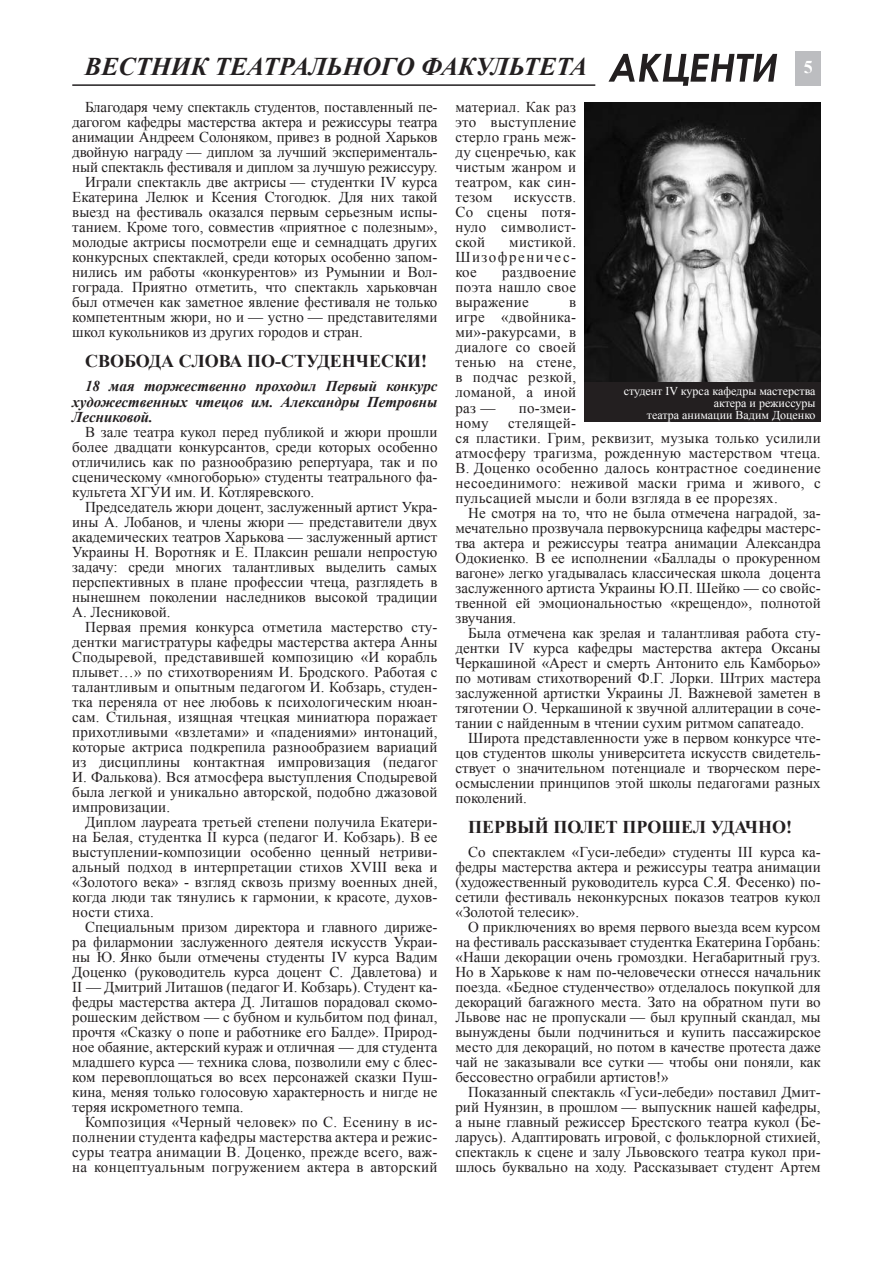
<style>
.page{position:relative;width:893px;height:1263px;background:#fff}
.page>*{position:absolute;margin:0;border:0;box-sizing:border-box;transform-origin:0 0}
.t1{font:italic 700 25.5px "Times New Roman";color:#231f20}
.t2{font:700 18px "Times New Roman";color:#231f20}
.t3{font:15px/15px "Times New Roman";color:#231f20;text-align:justify}
.t4{font:15px/15px "Times New Roman";letter-spacing:.02em;color:#231f20}
.t5{font:italic 700 15px/15px "Times New Roman";letter-spacing:-.015em;color:#231f20;text-align:justify}
.t6{font:12px/12px "Times New Roman";color:#fff;text-align:right}
</style>
<div class="page">
<hr style="left:72px;top:84px;width:523px;height:2px;background:#231f20">
<svg style="left:608px;top:54px;width:169px;height:32px"></svg>
<div style="left:795px;top:52px;width:26px;height:34px;background:#bcbdc0"></div>
<img style="left:585px;top:102px;width:236px;height:280px">
<div style="left:585px;top:382px;width:236px;height:40px;background:#231f20"></div>
<h1 class="t1" style="left:85px;top:49px;width:504px">вестник театрального факультета</h1>
<p class="t3" style="left:85px;top:100px;width:354px">Благодаря чему спектакль студентов, поставленный пе-</p>
<p class="t3" style="left:72px;top:115px;width:367px">дагогом кафедры мастерства актера и режиссуры театра</p>
<p class="t3" style="left:72px;top:130px;width:367px">анимации Андреем Солоняком, привез в родной Харьков</p>
<p class="t3" style="left:72px;top:145px;width:367px">двойную награду — диплом за лучший эксперименталь-</p>
<p class="t3" style="left:72px;top:160px;width:367px">ный спектакль фестиваля и диплом за лучшую режиссуру.</p>
<p class="t3" style="left:85px;top:175px;width:354px">Играли спектакль две актрисы — студентки IV курса</p>
<p class="t3" style="left:72px;top:190px;width:367px">Екатерина Лелюк и Ксения Стогодюк. Для них такой</p>
<p class="t3" style="left:72px;top:205px;width:367px">выезд на фестиваль оказался первым серьезным испы-</p>
<p class="t3" style="left:72px;top:220px;width:367px">танием. Кроме того, совместив «приятное с полезным»,</p>
<p class="t3" style="left:72px;top:235px;width:367px">молодые актрисы посмотрели еще и семнадцать других</p>
<p class="t3" style="left:72px;top:250px;width:367px">конкурсных спектаклей, среди которых особенно запом-</p>
<p class="t3" style="left:72px;top:265px;width:367px">нились им работы «конкурентов» из Румынии и Вол-</p>
<p class="t3" style="left:72px;top:280px;width:367px">гограда. Приятно отметить, что спектакль харьковчан</p>
<p class="t3" style="left:72px;top:295px;width:367px">был отмечен как заметное явление фестиваля не только</p>
<p class="t3" style="left:72px;top:310px;width:367px">компетентным жюри, но и — устно — представителями</p>
<p class="t3" style="left:72px;top:325px;width:292px">школ кукольников из других городов и стран.</p>
<p class="t2" style="left:85px;top:349px;width:14px">сво</p>
<p class="t2" style="left:124px;top:349px;width:69px">бода слова</p>
<p class="t2" style="left:247px;top:349px;width:136px">по-студенчески</p>
<p class="t2" style="left:421px;top:349px;width:7px">!</p>
<p class="t5" style="left:72px;top:379px;width:367px;text-indent:13px">18 мая торжественно проходил Первый конкурс художест венных чтецов им. Александры Петровны Лесниковой.</p>
<p class="t3" style="left:72px;top:424px;width:367px;text-indent:13px">В зале театра кукол перед публикой и жюри прошли более двадцати конкурсантов, среди которых особенно отличились как по разнообразию репертуара, так и по сценическому «многоборью» студенты театрального фа&shy;культета ХГУИ им. И. Котляревского.</p>
<p class="t3" style="left:72px;top:499px;width:367px;text-indent:13px">Председатель жюри доцент, заслуженный артист Укра&shy;ины А. Лобанов, и члены жюри — представители двух академических театров Харькова — заслуженный артист Украины Н. Воротняк и Е. Плаксин решали непростую задачу: среди многих талантливых выделить самых перспективных в плане профессии чтеца, разглядеть в нынешнем поколении наследников высокой традиции А. Лесниковой.</p>
<p class="t3" style="left:72px;top:619px;width:367px;text-indent:13px">Первая премия конкурса отметила мастерство сту&shy;дентки магистратуры кафедры мастерства актера Анны Сподыревой, представившей композицию «И корабль плывет…» по стихотворениям И. Бродского. Работая с талантливым и опытным педагогом И. Кобзарь, студен&shy;тка переняла от нее любовь к психологическим нюан&shy;сам. Стильная, изящная чтецкая миниатюра поражает прихотливыми «взлетами» и «падениями» интонаций, которые актриса подкрепила разнообразием вариаций из дисциплины контактная импровизация (педагог И. Фалькова). Вся атмосфера выступления Сподыревой была легкой и уникально авторской, подобно джазовой импровизации.</p>
<p class="t3" style="left:72px;top:814px;width:367px;text-indent:13px">Диплом лауреата третьей степени получила Екатери&shy;на Белая, студентка II курса (педагог И. Кобзарь). В ее выступлении-композиции особенно ценный нетриви&shy;альный подход в интерпретации стихов XVIII века и «Золотого века» - взгляд сквозь призму военных дней, когда люди так тянулись к гармонии, к красоте, духов&shy;ности стиха.</p>
<p class="t3" style="left:72px;top:919px;width:367px;text-indent:13px">Специальным призом директора и главного дириже&shy;ра филармонии заслуженного деятеля искусств Украи&shy;ны Ю. Янко были отмечены студенты IV курса Вадим Доценко (руководитель курса доцент С. Давлетова) и II — Дмитрий Литашов (педагог И. Кобзарь). Студент ка&shy;федры мастерства актера Д. Литашов порадовал скомо&shy;рошеским действом — с бубном и кульбитом под финал, прочтя «Сказку о попе и работнике его Балде». Природ&shy;ное обаяние, актерский кураж и отличная — для студента младшего курса — техника слова, позволили ему с блес&shy;ком перевоплощаться во всех персонажей сказки Пуш&shy;кина, меняя только голосовую характерность и нигде не теряя искрометного темпа.</p>
<p class="t3" style="left:72px;top:1114px;width:367px;text-indent:13px">Композиция «Черный человек» по С. Есенину в ис&shy;полнении студента кафедры мастерства актера и режис&shy;суры театра анимации В. Доценко, прежде всего, важ&shy;на концептуальным погружением актера в авторский</p>
<p class="t3" style="left:455px;top:100px;width:122px">материал. Как раз это выступление стерло грань меж&shy;ду сценречью, как чистым жанром и театром, как син&shy;тезом</p>
<p class="t3" style="left:455px;top:190px;width:122px;text-indent:58px">искусств.<br>Со сцены потя&shy;нуло символист&shy;ской</p>
<p class="t3" style="left:455px;top:235px;width:122px;text-indent:54px">мистикой.<br>Шизофреничес&shy;кое</p>
<p class="t3" style="left:455px;top:265px;width:122px;text-indent:46px">раздвоение поэта нашло свое выражение</p>
<p class="t3" style="left:455px;top:295px;width:122px;text-indent:114px">в игре «двойника&shy;ми»-ракурсами, в диалоге со своей тенью на стене, в подчас резкой, ломаной, а иной раз —</p>
<p class="t6" style="left:624px;top:384px;width:193px">студент IV курса кафедры мастерства актера и режиссуры<br>театра анимации Вадим Доценко</p>
<p class="t3" style="left:519px;top:400px;width:59px">по-змеи-</p>
<p class="t4" style="left:455px;top:415px;width:367px;text-indent:53px">стелящей-<br>ся пластики. Грим, реквизит, музыка только усилили атмосферу трагизма, рожденную мастерством чтеца.<br>В. Доценко особенно далось контрастное соединение несоединимого: неживой маски грима и живого, с пульсацией мысли и боли взгляда в ее прорезях.</p>
<p class="t3" style="left:455px;top:505px;width:367px;text-indent:13px">Не смотря на то, что не была отмечена наградой, за&shy;мечательно прозвучала первокурсница кафедры мастерс&shy;тва актера и режиссуры театра анимации Александра Одокиенко. В ее исполнении «Баллады о прокуренном вагоне» легко угадывалась классическая школа доцента заслуженного артиста Украины Ю.П. Шейко — со свойс&shy;твенной ей эмоциональностью «крещендо», полнотой звучания.</p>
<p class="t3" style="left:455px;top:625px;width:367px;text-indent:13px">Была отмечена как зрелая и талантливая работа сту&shy;дентки IV курса кафедры мастерства актера Оксаны Черкашиной «Арест и смерть Антонито ель Камборьо» по мотивам стихотворений Ф.Г. Лорки. Штрих мастера заслуженной артистки Украины Л. Важневой заметен в тяготении О. Черкашиной к звучной аллитерации в соче&shy;тании с найденным в чтении сухим ритмом сапатеадо.</p>
<p class="t3" style="left:455px;top:730px;width:367px;text-indent:13px">Широта представленности уже в первом конкурсе чте&shy;цов студентов школы университета искусств свидетель&shy;ствует о значительном потенциале и творческом пере&shy;осмыслении принципов этой школы педагогами разных поколений.</p>
<p class="t2" style="left:468px;top:814px;width:14px">перв</p>
<p class="t2" style="left:517px;top:814px;width:50px">ый полет</p>
<p class="t2" style="left:622px;top:814px;width:14px">про</p>
<p class="t2" style="left:661px;top:814px;width:132px">шел удачно !</p>
<p class="t3" style="left:455px;top:844px;width:367px;text-indent:13px">Со спектаклем «Гуси-лебеди» студенты III курса ка&shy;федры мастерства актера и режиссуры театра анимации (художественный руководитель курса С.Я. Фесенко) по&shy;сетили фестиваль неконкурсных показов театров кукол «Золотой телесик».</p>
<p class="t3" style="left:455px;top:919px;width:367px;text-indent:13px">О приключениях во время первого выезда всем курсом на фестиваль рассказывает студентка Екатерина Горбань: «Наши декорации очень громоздки. Негабаритный груз.<br>Но в Харькове к нам по-человечески отнесся начальник поезда. «Бедное студенчество» отделалось покупкой для декораций багажного места. Зато на обратном пути во Львове нас не пропускали — был крупный скандал, мы вынуждены были подчиниться и купить пассажирское место для декораций, но потом в качестве протеста даже чай не заказывали все сутки — чтобы они поняли, как бессовестно ограбили артистов!»</p>
<p class="t3" style="left:455px;top:1084px;width:367px;text-indent:13px">Показанный спектакль «Гуси-лебеди» поставил Дмит&shy;рий Нуянзин, в прошлом — выпускник нашей кафедры, а ныне главный режиссер Брестского театра кукол (Бе&shy;ларусь). Адаптировать игровой, с фольклорной стихией, спектакль к сцене и залу Львовского театра кукол при&shy;шлось буквально на ходу. Рассказывает студент Артем</p>
<p class="t3" style="left:455px;top:415px;width:35px">ному</p>
</div>
